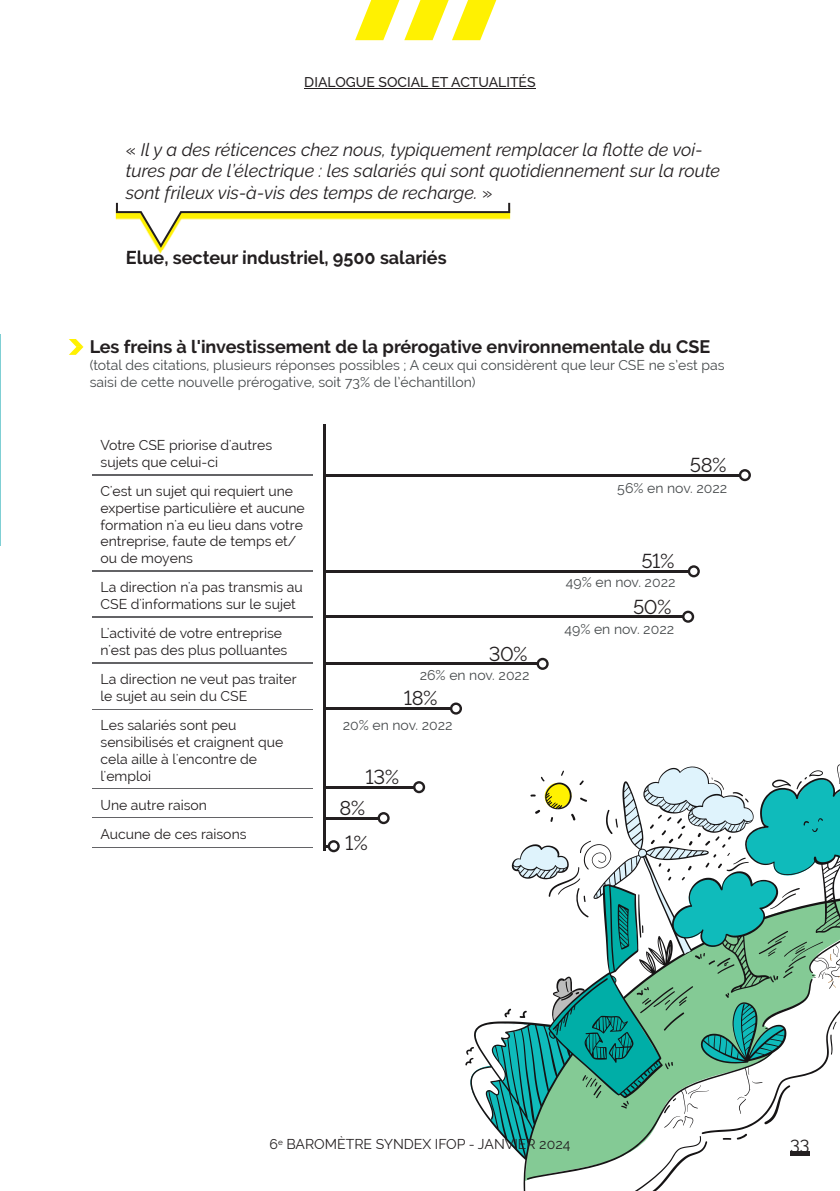
<style>
.page{position:relative;width:840px;height:1191px;background:#fff}
.page>*{position:absolute;margin:0;border:0;box-sizing:border-box;transform-origin:0 0}
.t1{font:20px/35.2px "Raleway";color:#231f20}
.t2{font:italic 18px/21.6px "Raleway";color:#231f20}
.t3{font:700 18px "Raleway";color:#231f20}
.t4{font:18px "Raleway";color:#231f20}
.t5{font:14px/16.8px "Raleway";color:#231f20}
.t6{font:14px/16.8px "Raleway";color:#464a4c}
.t7{font:500 14px "Raleway";color:#231f20}
.s1{font-style:normal}
</style>
<div class="page">
<svg style="left:355px;top:0;width:141px;height:40px"></svg>
<hr style="left:0;top:334px;width:1px;height:212px;background:#7fcfd4">
<hr style="left:92px;top:474px;width:221px;height:1px;background:#636366">
<hr style="left:92px;top:571px;width:221px;height:1px;background:#636366">
<hr style="left:92px;top:617px;width:221px;height:1px;background:#636366">
<hr style="left:92px;top:662px;width:221px;height:1px;background:#636366">
<hr style="left:92px;top:708px;width:221px;height:1px;background:#636366">
<hr style="left:92px;top:788px;width:221px;height:1px;background:#636366">
<hr style="left:92px;top:817px;width:221px;height:1px;background:#636366">
<hr style="left:92px;top:846px;width:221px;height:1px;background:#636366">
<svg style="left:69px;top:339px;width:14px;height:16px"></svg>
<hr style="left:323px;top:474px;width:416px;height:2px;background:#231f20">
<svg style="left:738px;top:469px;width:12px;height:12px"></svg>
<hr style="left:323px;top:570px;width:365px;height:2px;background:#231f20">
<svg style="left:687px;top:565px;width:12px;height:12px"></svg>
<hr style="left:323px;top:615px;width:360px;height:2px;background:#231f20">
<svg style="left:681px;top:610px;width:12px;height:13px"></svg>
<hr style="left:323px;top:663px;width:214px;height:2px;background:#231f20">
<svg style="left:536px;top:658px;width:12px;height:12px"></svg>
<hr style="left:323px;top:707px;width:128px;height:2px;background:#231f20">
<svg style="left:449px;top:702px;width:13px;height:12px"></svg>
<hr style="left:323px;top:786px;width:91px;height:2px;background:#231f20">
<svg style="left:413px;top:781px;width:12px;height:12px"></svg>
<hr style="left:323px;top:817px;width:55px;height:2px;background:#231f20">
<svg style="left:377px;top:812px;width:12px;height:12px"></svg>
<svg style="left:323px;top:840px;width:16px;height:12px"></svg>
<hr style="left:323px;top:424px;width:2px;height:426px;background:#231f20">
<svg style="left:523px;top:1159px;width:163px;height:32px"></svg>
<svg style="left:465px;top:764px;width:374px;height:395px"></svg>
<img style="left:127px;top:250px;width:308px;height:3px">
<svg style="left:116px;top:203px;width:394px;height:45px"></svg>
<hr style="left:304px;top:88px;width:231px;height:1px;background:#231f20">
<hr style="left:789px;top:1151px;width:19px;height:4px;background:#231f20">
<p class="t7" style="left:304px;top:74px;width:233px">DIALOGUE SOCIAL ET ACTUALITÉS</p>
<p class="t2" style="left:126px;top:138px;width:595px"><span class="s1">«</span> Il y a des réticences chez nous, typiquement remplacer la flotte de voi&shy;tures par de l’électrique : les salariés qui sont quotidiennement sur la route sont frileux vis-à-vis des temps de recharge. <span class="s1">»</span></p>
<p class="t3" style="left:126px;top:247px;width:322px">Elue, secteur industriel, 9500 salariés</p>
<p class="t3" style="left:90px;top:336px;width:621px">Les freins à l'investissement de la prérogative environnementale du CSE</p>
<p class="t6" style="left:90px;top:356px;width:636px">(total des citations, plusieurs réponses possibles ; A ceux qui considèrent que leur CSE ne s’est pas saisi de cette nouvelle prérogative, soit 73% de l’échantillon)</p>
<p class="t5" style="left:100px;top:437px;width:173px">Votre CSE priorise d'autres sujets que celui-ci</p>
<p class="t5" style="left:100px;top:483px;width:206px">C'est un sujet qui requiert une expertise particulière et aucune formation n'a eu lieu dans votre entreprise, faute de temps et/ ou de moyens</p>
<p class="t5" style="left:100px;top:579px;width:204px">La direction n'a pas transmis au<br>CSE d'informations sur le sujet</p>
<p class="t5" style="left:100px;top:625px;width:188px">L'activité de votre entreprise n'est pas des plus polluantes</p>
<p class="t5" style="left:100px;top:671px;width:197px">La direction ne veut pas traiter le sujet au sein du CSE</p>
<p class="t5" style="left:100px;top:717px;width:184px">Les salariés sont peu sensibilisés et craignent que cela aille à l'encontre de l'emploi</p>
<p class="t5" style="left:100px;top:790px;width:147px;line-height:29.2px">Une autre raison<br>Aucune de ces raisons</p>
<h1 class="t1" style="left:488px;top:636px;width:40px">30%</h1>
<p class="t6" style="left:419px;top:666px;width:111px">26% en nov. 2022</p>
<h1 class="t1" style="left:403px;top:680px;width:35px">18%</h1>
<p class="t6" style="left:342px;top:716px;width:111px">20% en nov. 2022</p>
<h1 class="t1" style="left:365px;top:759px;width:35px">13%</h1>
<h1 class="t1" style="left:339px;top:790px;width:30px">8%<br>1%</h1>
<h1 class="t1" style="left:689px;top:447px;width:38px">58%</h1>
<p class="t6" style="left:617px;top:479px;width:112px">56% en nov. 2022</p>
<h1 class="t1" style="left:641px;top:543px;width:35px">51%</h1>
<h1 class="t1" style="left:632px;top:589px;width:40px">50%</h1>
<p class="t6" style="left:565px;top:574px;width:111px">49% en nov. 2022</p>
<p class="t6" style="left:564px;top:621px;width:111px">49% en nov. 2022</p>
<p class="t5" style="left:269px;top:1136px;width:302px">6<sup>e</sup> BAROMÈTRE SYNDEX IFOP - JANVIER 2024</p>
<p class="t4" style="left:789px;top:1132px;width:21px">33</p>
</div>
